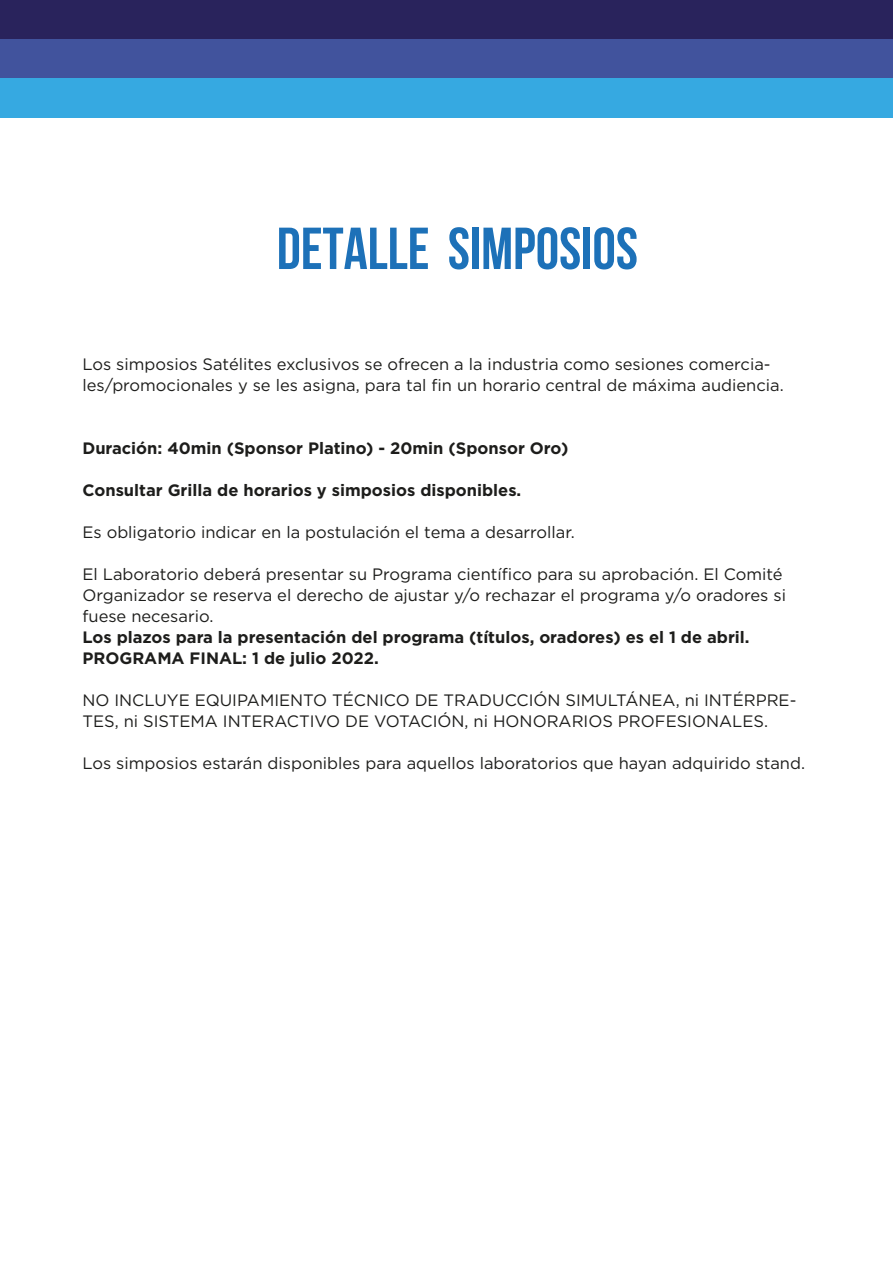
<style>
.page{position:relative;width:893px;height:1263px;background:#fff}
.page>*{position:absolute;margin:0;border:0;box-sizing:border-box;transform-origin:0 0}
.t1{font:700 59.1px "Bebas Neue";color:#1d71b8}
.t2{font:16.5px/21px "Gotham";color:#1d1d1b}
.t3{font:700 16.5px/21px "Gotham";color:#1d1d1b}
</style>
<div class="page">
<div style="left:0;top:16px;width:893px;height:102px;background:#36a9e1"></div>
<div style="left:0;top:3px;width:893px;height:75px;background:#41539d"></div>
<div style="left:0;top:0;width:893px;height:38px;background:#29235c"></div>
<h1 class="t1" style="left:277px;top:216px;width:363px">DETALLE SIMPOSIOS</h1>
<p class="t2" style="left:82px;top:354px;width:703px">Los simposios Satélites exclusivos se ofrecen a la industria como sesiones comercia&shy;les/promocionales y se les asigna, para tal fin un horario central de máxima audiencia.</p>
<p class="t3" style="left:82px;top:438px;width:487px">Duración: 40min (Sponsor Platino) - 20min (Sponsor Oro)</p>
<p class="t3" style="left:82px;top:480px;width:440px">Consultar Grilla de horarios y simposios disponibles.</p>
<p class="t2" style="left:82px;top:522px;width:494px">Es obligatorio indicar en la postulación el tema a desarrollar.</p>
<p class="t2" style="left:82px;top:564px;width:705px">El Laboratorio deberá presentar su Programa científico para su aprobación. El Comité<br>Organizador se reserva el derecho de ajustar y/o rechazar el programa y/o oradores si fuese necesario.</p>
<p class="t3" style="left:82px;top:627px;width:669px">Los plazos para la presentación del programa (títulos, oradores) es el 1 de abril.<br>PROGRAMA FINAL: 1 de julio 2022.</p>
<p class="t2" style="left:82px;top:690px;width:715px">NO INCLUYE EQUIPAMIENTO TÉCNICO DE TRADUCCIÓN SIMULTÁNEA, ni INTÉRPRE-<br>TES, ni SISTEMA INTERACTIVO DE VOTACIÓN, ni HONORARIOS PROFESIONALES.</p>
<p class="t2" style="left:82px;top:753px;width:724px">Los simposios estarán disponibles para aquellos laboratorios que hayan adquirido stand.</p>
</div>
